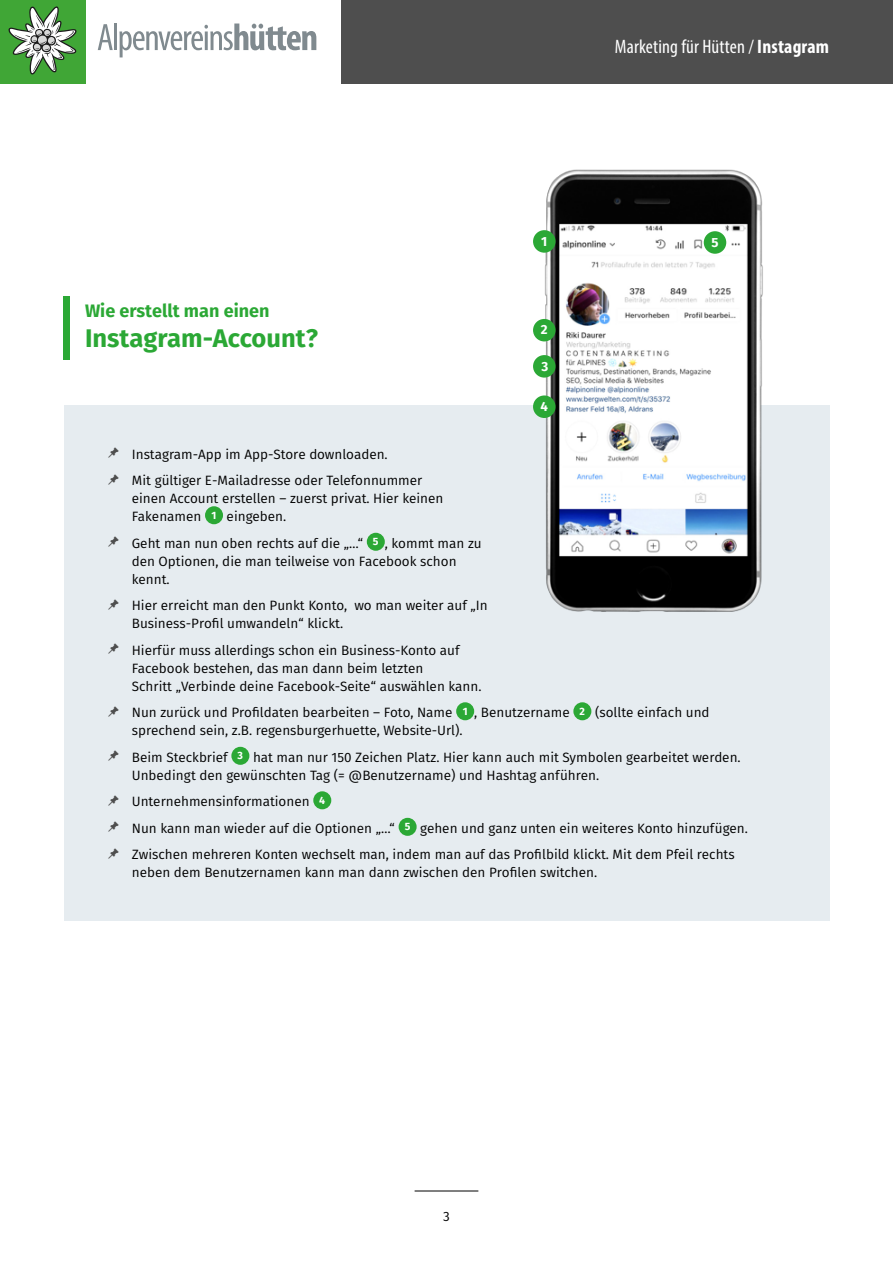
<style>
.page{position:relative;width:893px;height:1263px;background:#fff}
.page>*{position:absolute;margin:0;border:0;box-sizing:border-box;transform-origin:0 0}
.t1{font:700 25.5px "Fira Sans";color:#2ba835}
.t2{font:condensed 19.5px "Myriad Pro";letter-spacing:.01em;color:#fff}
.t3{font:700 18px "Fira Sans";color:#2ba835}
.t4{font:13.5px/18px "Fira Sans";color:#000}
.t5{font:700 13.2px "Fira Sans";color:#fff}
.s1{font-weight:700}
</style>
<div class="page">
<hr style="left:415px;top:1191px;width:63px;height:1px;background:#000">
<div style="left:0;top:0;width:893px;height:84px;background:#4e4e4e"></div>
<div style="left:0;top:0;width:340px;height:83px;background:#fff"></div>
<div style="left:0;top:0;width:85px;height:83px;background:#40a636"></div>
<svg style="left:8px;top:6px;width:69px;height:69px"></svg>
<svg style="left:98px;top:24px;width:15px;height:26px"></svg>
<hr style="left:114px;top:24px;width:3px;height:26px;background:#808a8f">
<svg style="left:119px;top:24px;width:197px;height:33px"></svg>
<div style="left:64px;top:405px;width:765px;height:516px;background:#e6ecf0"></div>
<div style="left:205px;top:506px;width:18px;height:18px;background:#2ba835;border-radius:50%"></div>
<div style="left:367px;top:533px;width:18px;height:18px;background:#2ba835;border-radius:50%"></div>
<div style="left:456px;top:702px;width:18px;height:18px;background:#2ba835;border-radius:50%"></div>
<div style="left:573px;top:702px;width:18px;height:18px;background:#2ba835;border-radius:50%"></div>
<div style="left:231px;top:747px;width:18px;height:18px;background:#2ba835;border-radius:50%"></div>
<div style="left:313px;top:791px;width:18px;height:18px;background:#2ba835;border-radius:50%"></div>
<div style="left:399px;top:818px;width:18px;height:18px;background:#2ba835;border-radius:50%"></div>
<img style="left:533px;top:169px;width:230px;height:443px">
<div style="left:64px;top:296px;width:6px;height:64px;background:#2ba835"></div>
<div style="left:533px;top:230px;width:23px;height:23px;background:#2ba835;border-radius:50%"></div>
<div style="left:704px;top:231px;width:22px;height:23px;background:#2ba835;border-radius:50%"></div>
<div style="left:533px;top:319px;width:23px;height:22px;background:#2ba835;border-radius:50%"></div>
<div style="left:533px;top:355px;width:23px;height:23px;background:#2ba835;border-radius:50%"></div>
<div style="left:533px;top:395px;width:23px;height:23px;background:#2ba835;border-radius:50%"></div>
<h2 class="t2" style="left:615px;top:35px;width:216px">Marketing für Hütten / <span class="s1">Instagram</span></h2>
<h3 class="t3" style="left:85px;top:298px;width:186px">Wie erstellt man einen</h3>
<h1 class="t1" style="left:85px;top:321px;width:234px">Instagram-Account?</h1>
<p class="t5" style="left:541px;top:232px;width:8px">1</p>
<p class="t5" style="left:711px;top:233px;width:9px">5</p>
<p class="t5" style="left:541px;top:320px;width:8px">2</p>
<p class="t5" style="left:542px;top:357px;width:8px">3</p>
<p class="t5" style="left:541px;top:397px;width:9px">4</p>
<p class="t4" style="left:132px;top:442px;width:292px;line-height:26.5px">Instagram-App im App-Store downloaden.<br>Mit gültiger E-Mailadresse oder Telefonnummer</p>
<p class="t4" style="left:132px;top:490px;width:313px">einen Account erstellen – zuerst privat. Hier keinen<br>Fakenamen <sup>1</sup> eingeben.</p>
<p class="t4" style="left:132px;top:535px;width:351px">Geht man nun oben rechts auf die „…“ <sup>5</sup> , kommt man zu den Optionen, die man teilweise von Facebook schon kennt.</p>
<p class="t4" style="left:132px;top:597px;width:357px">Hier erreicht man den Punkt Konto, wo man weiter auf „In<br>Business-Profil umwandeln“ klickt.</p>
<p class="t4" style="left:132px;top:642px;width:351px">Hierfür muss allerdings schon ein Business-Konto auf<br>Facebook bestehen, das man dann beim letzten<br>Schritt „Verbinde deine Facebook-Seite“ auswählen kann.</p>
<p class="t4" style="left:132px;top:704px;width:579px">Nun zurück und Profildaten bearbeiten – Foto, Name <sup>1</sup> , Benutzername <sup>2</sup> (sollte einfach und sprechend sein, z.B. regensburgerhuette, Website-Url).</p>
<p class="t4" style="left:132px;top:749px;width:610px">Beim Steckbrief <sup>3</sup> hat man nur 150 Zeichen Platz. Hier kann auch mit Symbolen gearbeitet werden.<br>Unbedingt den gewünschten Tag (= @Benutzername) und Hashtag anführen.</p>
<p class="t4" style="left:132px;top:789px;width:617px;line-height:26.5px">Unternehmensinformationen <sup>4<br></sup>Nun kann man wieder auf die Optionen „…“ <sup>5</sup> gehen und ganz unten ein weiteres Konto hinzufügen.<br>Zwischen mehreren Konten wechselt man, indem man auf das Profilbild klickt. Mit dem Pfeil rechts</p>
<p class="t4" style="left:132px;top:865px;width:467px">neben dem Benutzernamen kann man dann zwischen den Profilen switchen.</p>
<p class="t4" style="left:443px;top:1208px;width:8px">3</p>
</div>
